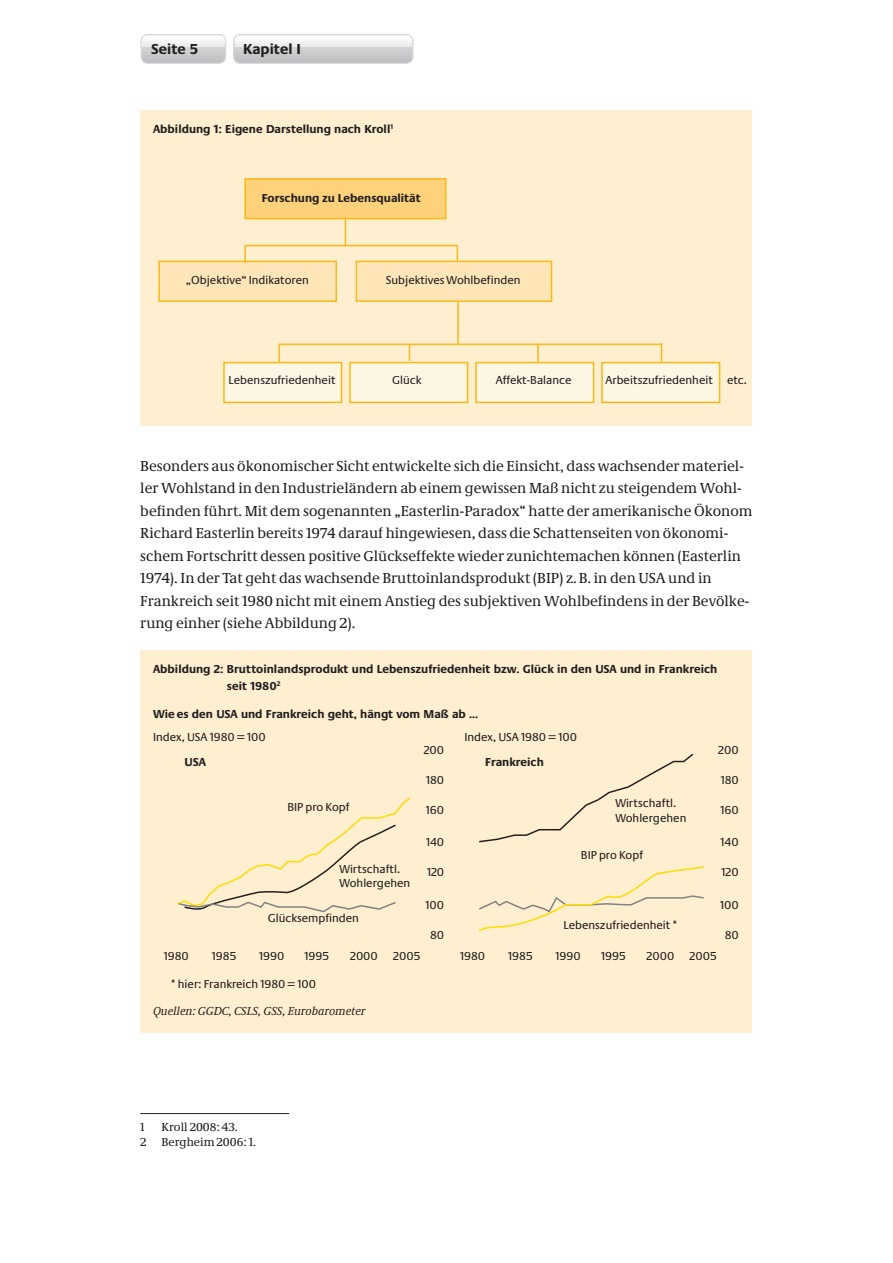
<style>
.page{position:relative;width:893px;height:1263px;background:#fff}
.page>*{position:absolute;margin:0;border:0;box-sizing:border-box;transform-origin:0 0}
.t1{font:15px/22.5px "Neue Demos";color:#231f20}
.t2{font:700 15px "Neue Praxis";color:#231f20}
.t3{font:12px/14.4px "Neue Praxis";color:#231f20}
.t4{font:700 12px/16.5px "Neue Praxis";color:#231f20}
.t5{font:italic 12px "Neue Demos";color:#231f20}
.t6{font:12px/15px "Neue Demos";color:#231f20;text-align:center}
.s1{font-weight:400}
</style>
<div class="page">
<svg style="left:141px;top:34px;width:85px;height:30px;background:#d4d5d6"></svg>
<img style="left:142px;top:36px;width:83px;height:6px">
<svg style="left:233px;top:34px;width:181px;height:30px"></svg>
<div style="left:140px;top:111px;width:612px;height:315px;background:#feefd0"></div>
<div style="left:223px;top:362px;width:119px;height:41px;background:#fef6e5;border:2px solid #fcb814"></div>
<div style="left:158px;top:261px;width:179px;height:41px;background:#fee6b9;border:2px solid #fcb814"></div>
<div style="left:356px;top:261px;width:196px;height:41px;background:#fee6b9;border:2px solid #fcb814"></div>
<div style="left:244px;top:178px;width:202px;height:41px;background:#fed17b;border:2px solid #fcb814"></div>
<div style="left:349px;top:362px;width:119px;height:41px;background:#fef6e5;border:2px solid #fcb814"></div>
<div style="left:475px;top:362px;width:119px;height:41px;background:#fef6e5;border:2px solid #fcb814"></div>
<div style="left:601px;top:362px;width:119px;height:41px;background:#fef6e5;border:2px solid #fcb814"></div>
<svg style="left:345px;top:219px;width:1px;height:26px"></svg>
<svg style="left:244px;top:246px;width:2px;height:17px"></svg>
<svg style="left:457px;top:246px;width:1px;height:15px"></svg>
<svg style="left:279px;top:345px;width:1px;height:17px"></svg>
<svg style="left:409px;top:345px;width:1px;height:16px"></svg>
<svg style="left:537px;top:343px;width:2px;height:19px"></svg>
<svg style="left:661px;top:343px;width:1px;height:19px"></svg>
<hr style="left:457px;top:302px;width:2px;height:42px;background:#fcb814">
<hr style="left:244px;top:245px;width:214px;height:1px;background:#fcb814">
<hr style="left:279px;top:344px;width:382px;height:1px;background:#fcb814">
<div style="left:140px;top:650px;width:612px;height:382px;background:#feefd0"></div>
<svg style="left:177px;top:797px;width:233px;height:116px"></svg>
<svg style="left:479px;top:753px;width:215px;height:90px"></svg>
<svg style="left:479px;top:866px;width:225px;height:66px"></svg>
<hr style="left:140px;top:1113px;width:149px;height:1px;background:#231f20">
<p class="t2" style="left:151px;top:39px;width:49px">Seite 5</p>
<p class="t2" style="left:243px;top:39px;width:59px">Kapitel I</p>
<p class="t4" style="left:153px;top:121px;width:241px">Abbildung 1: Eigene Darstellung nach Kroll<sup>1</sup></p>
<p class="t4" style="left:262px;top:190px;width:160px">Forschung zu Lebensqualität</p>
<p class="t3" style="left:186px;top:273px;width:125px">„Objektive“ Indikatoren</p>
<p class="t3" style="left:386px;top:273px;width:136px">Subjektives Wohlbefinden</p>
<p class="t3" style="left:229px;top:373px;width:108px">Lebenszufriedenheit</p>
<p class="t3" style="left:392px;top:373px;width:31px">Glück</p>
<p class="t3" style="left:496px;top:373px;width:77px">Affekt-Balance</p>
<p class="t3" style="left:606px;top:373px;width:143px">Arbeitszufriedenheit etc.</p>
<p class="t1" style="left:140px;top:454px;width:614px">Besonders aus ökonomischer Sicht entwickelte sich die Einsicht, dass wachsender materiel&shy;ler Wohlstand in den Industrieländern ab einem gewissen Maß nicht zu steigendem Wohl&shy;befinden führt. Mit dem sogenannten „Easterlin-Paradox“ hatte der amerikanische Ökonom Richard Easterlin bereits 1974 darauf hingewiesen, dass die Schattenseiten von ökonomi&shy;schem Fortschritt dessen positive Glückseffekte wieder zunichtemachen können (Easterlin 1974). In der Tat geht das wachsende Bruttoinlandsprodukt (BIP) z. B. in den USA und in Frankreich seit 1980 nicht mit einem Anstieg des subjektiven Wohlbefindens in der Bevölke&shy;rung einher (siehe Abbildung 2).</p>
<p class="t4" style="left:227px;top:661px;width:492px;text-indent:-74px">Abbildung 2: Bruttoinlandsprodukt und Lebenszufriedenheit bzw. Glück in den USA und in Frankreich seit 1980<sup>2</sup></p>
<p class="t4" style="left:153px;top:703px;width:327px;line-height:22.5px">Wie es den USA und Frankreich geht, hängt vom Maß ab …<br><span class="s1">Index, USA 1980 = 100</span></p>
<p class="t3" style="left:464px;top:729px;width:114px">Index, USA 1980 = 100</p>
<p class="t3" style="left:424px;top:743px;width:22px">200</p>
<p class="t3" style="left:718px;top:743px;width:22px">200</p>
<p class="t3" style="left:426px;top:773px;width:20px">180</p>
<p class="t3" style="left:721px;top:773px;width:20px">180</p>
<p class="t3" style="left:426px;top:803px;width:20px">160</p>
<p class="t3" style="left:720px;top:803px;width:20px">160</p>
<p class="t3" style="left:426px;top:835px;width:20px">140</p>
<p class="t3" style="left:721px;top:835px;width:20px">140</p>
<p class="t3" style="left:427px;top:865px;width:19px">120</p>
<p class="t3" style="left:722px;top:865px;width:19px">120</p>
<p class="t3" style="left:426px;top:898px;width:20px">100</p>
<p class="t3" style="left:720px;top:898px;width:20px">100</p>
<p class="t3" style="left:430px;top:928px;width:16px">80</p>
<p class="t4" style="left:185px;top:754px;width:23px">USA</p>
<p class="t4" style="left:485px;top:754px;width:60px">Frankreich</p>
<p class="t3" style="left:287px;top:799px;width:64px">BIP pro Kopf</p>
<p class="t3" style="left:615px;top:796px;width:73px">Wirtschaftl.<br>Wohlergehen</p>
<p class="t3" style="left:339px;top:861px;width:73px">Wirtschaftl.<br>Wohlergehen</p>
<p class="t3" style="left:268px;top:910px;width:93px">Glücksempfinden</p>
<p class="t3" style="left:581px;top:848px;width:64px">BIP pro Kopf</p>
<p class="t3" style="left:563px;top:918px;width:115px">Lebenszufriedenheit *</p>
<p class="t3" style="left:725px;top:928px;width:16px">80</p>
<p class="t3" style="left:164px;top:948px;width:27px">1980</p>
<p class="t3" style="left:212px;top:948px;width:26px">1985</p>
<p class="t3" style="left:259px;top:948px;width:27px">1990</p>
<p class="t3" style="left:305px;top:948px;width:26px">1995</p>
<p class="t3" style="left:171px;top:977px;width:146px">* hier: Frankreich 1980 = 100</p>
<p class="t3" style="left:350px;top:948px;width:29px">2000</p>
<p class="t3" style="left:393px;top:948px;width:29px">2005</p>
<p class="t3" style="left:460px;top:948px;width:27px">1980</p>
<p class="t3" style="left:508px;top:948px;width:26px">1985</p>
<p class="t3" style="left:556px;top:948px;width:27px">1990</p>
<p class="t3" style="left:601px;top:948px;width:26px">1995</p>
<p class="t3" style="left:646px;top:948px;width:29px">2000</p>
<p class="t3" style="left:690px;top:948px;width:29px">2005</p>
<p class="t5" style="left:153px;top:1004px;width:214px">Quellen: GGDC, CSLS, GSS, Eurobarometer</p>
<p class="t6" style="left:140px;top:1119px;width:117px">Kroll 2008: 43.<br>2 Bergheim 2006: 1.</p>
<p class="t6" style="left:140px;top:1119px;width:6px">1</p>
</div>
